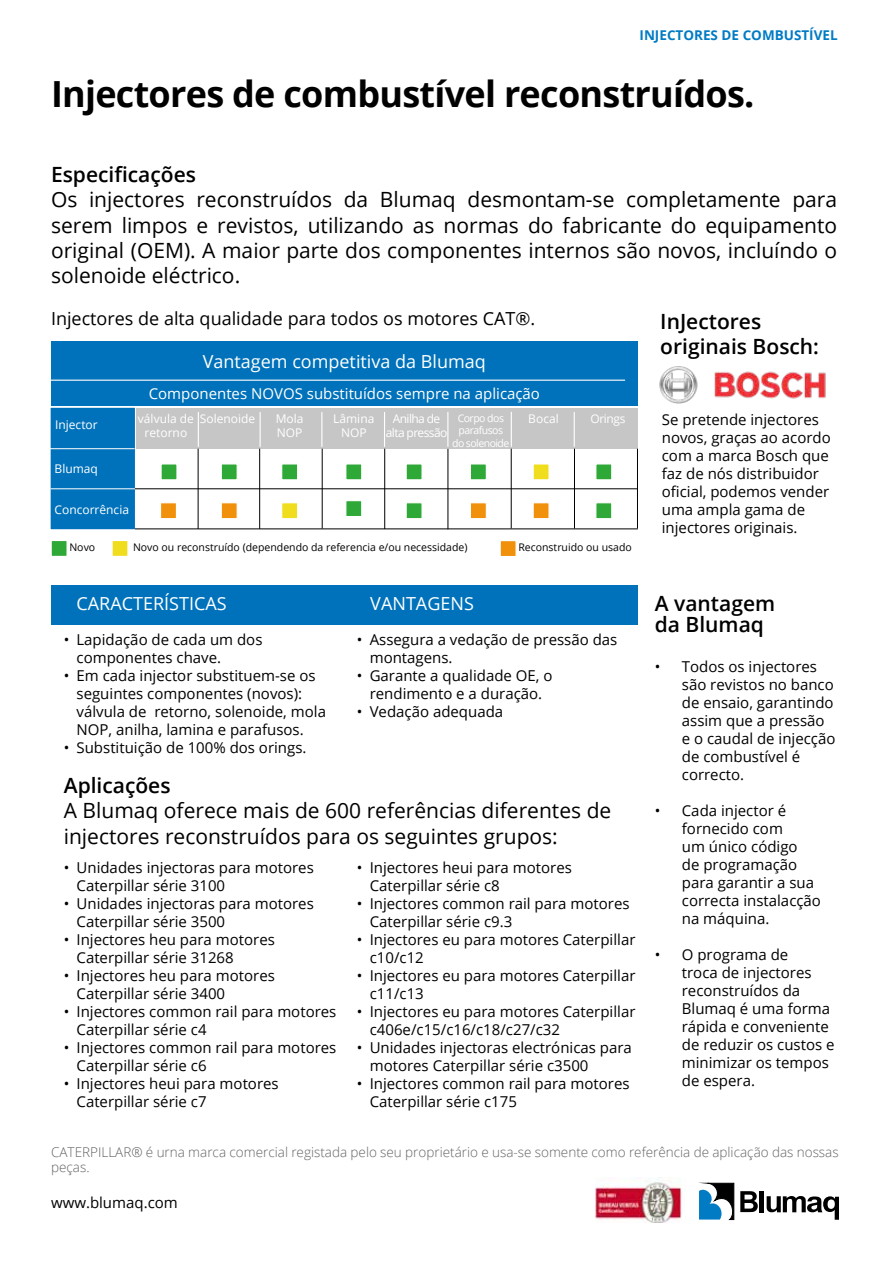
<style>
.page{position:relative;width:893px;height:1263px;background:#fff}
.page>*{position:absolute;margin:0;border:0;box-sizing:border-box;transform-origin:0 0}
.t1{font:700 36px "Open Sans";letter-spacing:-.02em;color:#000}
.t2{font:21px/25.2px "Open Sans";color:#000;text-align:justify}
.t3{font:600 21px/21.6px "Open Sans";color:#000}
.t4{font:18px "Open Sans";color:#000}
.t5{font:18px "Open Sans";color:#fffffd}
.t6{font:18px "Open Sans";color:#fff}
.t7{font:15px/18px "Open Sans";color:#000}
.t8{font:15px "Open Sans";color:#fffffd}
.t9{font:300 13.5px/15px "Open Sans";color:#646363}
.t10{font:700 13.5px "Open Sans";color:#007bc4}
.t11{font:12px/14.4px "Open Sans";color:#fff;text-align:center}
.t12{font:12px/14.4px "Open Sans";letter-spacing:-.05em;color:#fff;text-align:center}
.t13{font:10.5px "Open Sans";color:#000}
.t14{font:10.5px/12.6px "Open Sans";letter-spacing:-.05em;color:#fff;text-align:center}
</style>
<div class="page">
<div style="left:51px;top:585px;width:587px;height:40px;background:#0072bb"></div>
<img style="left:596px;top:1177px;width:86px;height:45px">
<img style="left:659px;top:366px;width:167px;height:38px">
<div style="left:50px;top:407px;width:86px;height:123px;background:#0072bb;border:1px solid #fff"></div>
<div style="left:51px;top:341px;width:587px;height:40px;background:#0072bb"></div>
<div style="left:51px;top:381px;width:587px;height:25px;background:#0072bb"></div>
<hr style="left:51px;top:380px;width:574px;height:1px;background:#fff">
<hr style="left:50px;top:448px;width:85px;height:1px;background:#fff">
<div style="left:136px;top:408px;width:502px;height:41px;background:#c6c6c6"></div>
<hr style="left:51px;top:488px;width:84px;height:1px;background:#fff">
<div style="left:51px;top:540px;width:17px;height:17px;background:#2ea836;border:1px solid #fff"></div>
<div style="left:112px;top:540px;width:17px;height:17px;background:#f0dd1e;border:1px solid #fff"></div>
<div style="left:500px;top:540px;width:17px;height:17px;background:#f0900b;border:1px solid #fff"></div>
<div style="left:161px;top:463px;width:17px;height:17px;background:#2ea836;border:1px solid #fff"></div>
<div style="left:221px;top:463px;width:17px;height:17px;background:#2ea836;border:1px solid #fff"></div>
<div style="left:281px;top:463px;width:17px;height:17px;background:#2ea836;border:1px solid #fff"></div>
<div style="left:345px;top:463px;width:17px;height:17px;background:#2ea836;border:1px solid #fff"></div>
<div style="left:406px;top:463px;width:17px;height:17px;background:#2ea836;border:1px solid #fff"></div>
<div style="left:470px;top:463px;width:17px;height:17px;background:#2ea836;border:1px solid #fff"></div>
<div style="left:533px;top:463px;width:17px;height:17px;background:#f0dd1e;border:1px solid #fff"></div>
<div style="left:595px;top:463px;width:17px;height:17px;background:#2ea836;border:1px solid #fff"></div>
<div style="left:160px;top:502px;width:17px;height:17px;background:#f0900b;border:1px solid #fff"></div>
<div style="left:221px;top:502px;width:17px;height:17px;background:#f0900b;border:1px solid #fff"></div>
<div style="left:281px;top:502px;width:17px;height:17px;background:#f0dd1e;border:1px solid #fff"></div>
<div style="left:345px;top:500px;width:17px;height:17px;background:#2ea836;border:1px solid #fff"></div>
<div style="left:406px;top:502px;width:17px;height:17px;background:#2ea836;border:1px solid #fff"></div>
<div style="left:470px;top:502px;width:17px;height:17px;background:#f0900b;border:1px solid #fff"></div>
<div style="left:533px;top:502px;width:17px;height:17px;background:#f0900b;border:1px solid #fff"></div>
<div style="left:595px;top:502px;width:17px;height:17px;background:#2ea836;border:1px solid #fff"></div>
<hr style="left:260px;top:412px;width:1px;height:35px;background:#fff">
<hr style="left:198px;top:412px;width:1px;height:35px;background:#fff">
<hr style="left:384px;top:449px;width:1px;height:80px;background:#000">
<hr style="left:135px;top:528px;width:503px;height:1px;background:#000">
<hr style="left:637px;top:449px;width:1px;height:79px;background:#000">
<hr style="left:198px;top:449px;width:1px;height:80px;background:#000">
<hr style="left:259px;top:449px;width:1px;height:80px;background:#000">
<hr style="left:322px;top:449px;width:1px;height:79px;background:#000">
<hr style="left:448px;top:449px;width:1px;height:80px;background:#000">
<hr style="left:511px;top:449px;width:1px;height:79px;background:#000">
<hr style="left:574px;top:449px;width:1px;height:79px;background:#000">
<hr style="left:135px;top:488px;width:503px;height:1px;background:#000">
<hr style="left:321px;top:412px;width:1px;height:35px;background:#fff">
<hr style="left:384px;top:412px;width:1px;height:35px;background:#fff">
<hr style="left:447px;top:412px;width:1px;height:35px;background:#fff">
<hr style="left:511px;top:412px;width:1px;height:35px;background:#fff">
<hr style="left:574px;top:412px;width:1px;height:35px;background:#fff">
<div style="left:759px;top:1191px;width:5px;height:21px;background:#000"></div>
<svg style="left:699px;top:1183px;width:59px;height:36px"></svg>
<svg style="left:767px;top:1196px;width:72px;height:24px"></svg>
<p class="t10" style="left:639px;top:26px;width:200px">INJECTORES DE COMBUSTÍVEL</p>
<h1 class="t1" style="left:51px;top:69px;width:705px">Injectores de combustível reconstruídos.</h1>
<h2 class="t3" style="left:51px;top:163px;width:146px">Especificações</h2>
<p class="t2" style="left:51px;top:187px;width:788px">Os injectores reconstruídos da Blumaq desmontam-se completamente para serem limpos e revistos, utilizando as normas do fabricante do equipamento original (OEM). A maior parte dos componentes internos são novos, incluíndo o solenoide eléctrico.</p>
<p class="t4" style="left:51px;top:306px;width:486px">Injectores de alta qualidade para todos os motores CAT®.</p>
<p class="t5" style="left:203px;top:349px;width:285px">Vantagem competitiva da Blumaq</p>
<p class="t8" style="left:149px;top:384px;width:393px">Componentes NOVOS substituídos sempre na aplicação</p>
<p class="t11" style="left:55px;top:417px;width:44px">Injector</p>
<p class="t11" style="left:55px;top:461px;width:45px">Blumaq</p>
<p class="t11" style="left:55px;top:502px;width:76px">Concorrência</p>
<p class="t11" style="left:138px;top:411px;width:58px">válvula de retorno</p>
<p class="t11" style="left:200px;top:411px;width:57px">Solenoide</p>
<p class="t11" style="left:276px;top:411px;width:29px;text-align:left">Mola<br>NOP</p>
<p class="t11" style="left:333px;top:411px;width:43px">Lâmina<br>NOP</p>
<p class="t12" style="left:386px;top:411px;width:63px">Anilha de alta pressão</p>
<p class="t14" style="left:452px;top:411px;width:59px">Corpo dos parafusos do solenoide</p>
<p class="t11" style="left:528px;top:411px;width:32px">Bocal</p>
<p class="t11" style="left:590px;top:411px;width:37px">Orings</p>
<p class="t13" style="left:69px;top:540px;width:27px">Novo</p>
<p class="t13" style="left:133px;top:540px;width:336px">Novo ou reconstruído (dependendo da referencia e/ou necessidade)</p>
<p class="t13" style="left:518px;top:540px;width:115px">Reconstruido ou usado</p>
<p class="t6" style="left:77px;top:592px;width:152px">CARACTERÍSTICAS</p>
<p class="t6" style="left:370px;top:592px;width:105px">VANTAGENS</p>
<p class="t7" style="left:77px;top:630px;width:187px;text-indent:-13px">• Lapidação de cada um dos componentes chave.</p>
<p class="t7" style="left:77px;top:666px;width:251px;text-indent:-13px">• Em cada injector substituem-se os seguintes componentes (novos): válvula de retorno, solenoide, mola NOP, anilha, lamina e parafusos.</p>
<p class="t7" style="left:64px;top:738px;width:244px">• Substituição de 100% dos orings.</p>
<p class="t7" style="left:370px;top:630px;width:249px;text-indent:-13px">• Assegura a vedação de pressão das montagens.</p>
<p class="t7" style="left:357px;top:666px;width:197px;text-align:center">• Garante a qualidade OE, o rendimento e a duração.</p>
<p class="t7" style="left:357px;top:702px;width:148px">• Vedação adequada</p>
<h2 class="t3" style="left:64px;top:774px;width:108px">Aplicações</h2>
<h2 class="t2" style="left:64px;top:798px;width:549px">A Blumaq oferece mais de 600 referências diferentes de injectores reconstruídos para os seguintes grupos:</h2>
<p class="t7" style="left:77px;top:858px;width:239px;text-indent:-13px">• Unidades injectoras para motores<br>Caterpillar série 3100</p>
<p class="t7" style="left:77px;top:894px;width:239px;text-indent:-13px">• Unidades injectoras para motores<br>Caterpillar série 3500</p>
<p class="t7" style="left:77px;top:930px;width:200px;text-indent:-13px">• Injectores heu para motores<br>Caterpillar série 31268</p>
<p class="t7" style="left:77px;top:966px;width:200px;text-indent:-13px">• Injectores heu para motores<br>Caterpillar série 3400</p>
<p class="t7" style="left:77px;top:1002px;width:261px;text-indent:-13px">• Injectores common rail para motores<br>Caterpillar série c4</p>
<p class="t7" style="left:77px;top:1038px;width:261px;text-indent:-13px">• Injectores common rail para motores<br>Caterpillar série c6</p>
<p class="t7" style="left:77px;top:1074px;width:204px;text-indent:-13px">• Injectores heui para motores<br>Caterpillar série c7</p>
<p class="t7" style="left:370px;top:858px;width:204px;text-indent:-13px">• Injectores heui para motores<br>Caterpillar série c8</p>
<p class="t7" style="left:370px;top:894px;width:261px;text-indent:-13px">• Injectores common rail para motores<br>Caterpillar série c9.3</p>
<p class="t7" style="left:370px;top:930px;width:267px;text-indent:-13px">• Injectores eu para motores Caterpillar c10/c12</p>
<p class="t7" style="left:370px;top:966px;width:267px;text-indent:-13px">• Injectores eu para motores Caterpillar c11/c13</p>
<p class="t7" style="left:370px;top:1002px;width:267px;text-indent:-13px">• Injectores eu para motores Caterpillar c406e/c15/c16/c18/c27/c32</p>
<p class="t7" style="left:370px;top:1038px;width:264px;text-indent:-13px">• Unidades injectoras electrónicas para motores Caterpillar série c3500</p>
<p class="t7" style="left:370px;top:1074px;width:261px;text-indent:-13px">• Injectores common rail para motores<br>Caterpillar série c175</p>
<h2 class="t3" style="left:660px;top:308px;width:160px;line-height:25.2px">InJectores originais Bosch:</h2>
<p class="t7" style="left:662px;top:410px;width:171px">Se pretende injectores novos, graças ao acordo com a marca Bosch que faz de nós distribuidor oficial, podemos vender uma ampla gama de injectores originais.</p>
<h2 class="t3" style="left:655px;top:592px;width:122px">A vantagem da Blumaq</h2>
<p class="t7" style="left:682px;top:657px;width:155px;text-indent:-27px">• Todos os injectores são revistos no banco de ensaio, garantindo assim que a pressão e o caudal de injecção de combustível é correcto.</p>
<p class="t7" style="left:682px;top:801px;width:141px;text-indent:-27px">• Cada injector é fornecido com<br>um único código<br>de programação para garantir a sua correcta instalacção na máquina.</p>
<p class="t7" style="left:682px;top:945px;width:154px;text-indent:-27px">• O programa de<br>troca de injectores reconstruídos da<br>Blumaq é uma forma rápida e conveniente de reduzir os custos e minimizar os tempos de espera.</p>
<p class="t9" style="left:51px;top:1144px;width:789px">CATERPILLAR® é urna marca comercial registada pelo seu proprietário e usa-se somente como referência de aplicação das nossas peças.</p>
<p class="t7" style="left:51px;top:1193px;width:128px">www.blumaq.com</p>
</div>
